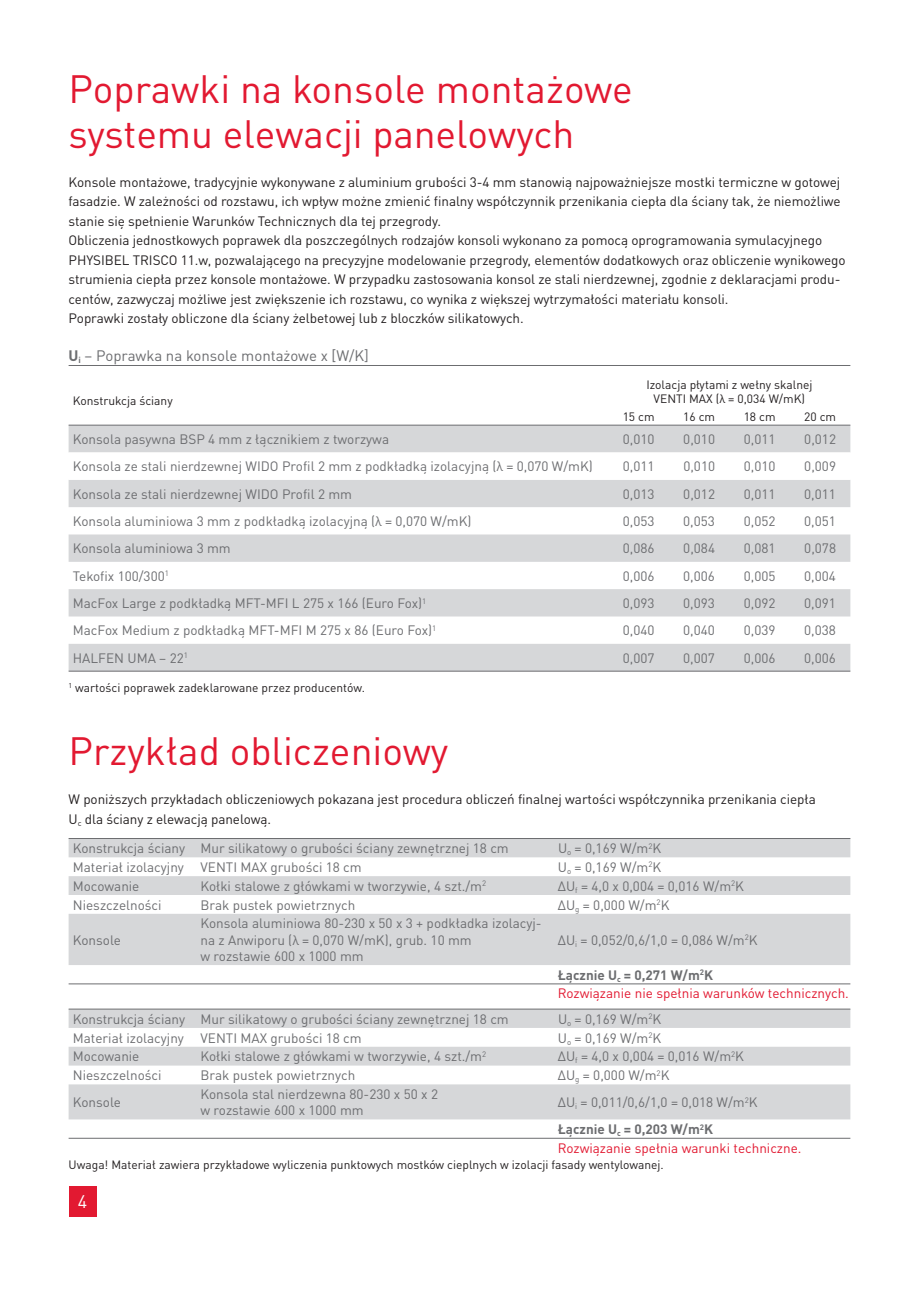
<style>
.page{position:relative;width:919px;height:1289px;background:#fff}
.page>*{position:absolute;margin:0;border:0;box-sizing:border-box;transform-origin:0 0}
.t1{font:39px/45px "DIN Pro";color:#e21931}
.t2{font:18px "DIN Pro";color:#fff}
.t3{font:15px "DIN Pro";color:#6c6d70}
.t4{font:13.5px/16.2px "DIN Pro";color:#6c6d70}
.t5{font:13.5px/19.5px "DIN Pro";letter-spacing:-.005em;color:#231f20}
.t6{font:13.5px/18.8px "DIN Pro";color:#e21931}
.t7{font:12px/14.4px "DIN Pro";color:#231f20;text-align:center}
.s1{font-weight:700}
.s2{font-weight:700;color:#6c6d70}
</style>
<div class="page">
<div style="left:69px;top:1185px;width:27px;height:30px;background:#e21931"></div>
<hr style="left:69px;top:365px;width:781px;height:1px;background:#6c6d70">
<svg style="left:69px;top:426px;width:781px;height:244px;fill:#d6d7d9"></svg>
<svg style="left:69px;top:452px;width:781px;height:28px"></svg>
<hr style="left:69px;top:425px;width:781px;height:1px;background:#6c6d70">
<hr style="left:69px;top:670px;width:781px;height:1px;background:#6c6d70">
<svg style="left:69px;top:839px;width:781px;height:126px;fill:#d6d7d9"></svg>
<hr style="left:69px;top:838px;width:781px;height:1px;background:#6c6d70">
<hr style="left:69px;top:983px;width:781px;height:1px;background:#6c6d70">
<svg style="left:69px;top:1009px;width:781px;height:110px;fill:#d6d7d9"></svg>
<hr style="left:69px;top:1008px;width:781px;height:1px;background:#6c6d70">
<hr style="left:69px;top:1137px;width:781px;height:1px;background:#6c6d70">
<h1 class="t1" style="left:69px;top:71px;width:565px">Poprawki na konsole montażowe systemu elewacji panelowych</h1>
<p class="t5" style="left:69px;top:174px;width:778px">Konsole montażowe, tradycyjnie wykonywane z aluminium grubości 3-4 mm stanowią najpoważniejsze mostki termiczne w gotowej fasadzie. W zależności od rozstawu, ich wpływ możne zmienić finalny współczynnik przenikania ciepła dla ściany tak, że niemożliwe stanie się spełnienie Warunków Technicznych dla tej przegrody.<br>Obliczenia jednostkowych poprawek dla poszczególnych rodzajów konsoli wykonano za pomocą oprogramowania symulacyjnego PHYSIBEL TRISCO 11.w, pozwalającego na precyzyjne modelowanie przegrody, elementów dodatkowych oraz obliczenie wynikowego strumienia ciepła przez konsole montażowe. W przypadku zastosowania konsol ze stali nierdzewnej, zgodnie z deklaracjami produ&shy;centów, zazwyczaj możliwe jest zwiększenie ich rozstawu, co wynika z większej wytrzymałości materiału konsoli.<br>Poprawki zostały obliczone dla ściany żelbetowej lub z bloczków silikatowych.</p>
<p class="t3" style="left:69px;top:350px;width:302px"><span class="s1">U</span><sub>i</sub> – Poprawka na konsole montażowe χ [W/K]</p>
<p class="t7" style="left:73px;top:395px;width:101px">Konstrukcja ściany</p>
<p class="t7" style="left:646px;top:378px;width:168px">Izolacja płytami z wełny skalnej<br>VENTI MAX (λ = 0,034 W/mK)</p>
<p class="t7" style="left:622px;top:411px;width:33px">15 cm</p>
<p class="t7" style="left:683px;top:411px;width:33px">16 cm</p>
<p class="t7" style="left:743px;top:411px;width:33px">18 cm</p>
<p class="t7" style="left:804px;top:411px;width:33px">20 cm</p>
<p class="t4" style="left:73px;top:432px;width:318px">Konsola pasywna BSP 4 mm z łącznikiem z tworzywa</p>
<p class="t4" style="left:622px;top:432px;width:33px">0,010</p>
<p class="t4" style="left:683px;top:432px;width:33px">0,010</p>
<p class="t4" style="left:743px;top:432px;width:33px">0,011</p>
<p class="t4" style="left:804px;top:432px;width:33px">0,012</p>
<p class="t4" style="left:73px;top:460px;width:521px">Konsola ze stali nierdzewnej WIDO Profil 2 mm z podkładką izolacyjną (λ = 0,070 W/mK)</p>
<p class="t4" style="left:622px;top:460px;width:33px">0,011</p>
<p class="t4" style="left:683px;top:460px;width:33px">0,010</p>
<p class="t4" style="left:743px;top:460px;width:33px">0,010</p>
<p class="t4" style="left:804px;top:460px;width:33px">0,009</p>
<p class="t4" style="left:73px;top:487px;width:281px">Konsola ze stali nierdzewnej WIDO Profil 2 mm</p>
<p class="t4" style="left:622px;top:487px;width:33px">0,013</p>
<p class="t4" style="left:683px;top:487px;width:33px">0,012</p>
<p class="t4" style="left:743px;top:487px;width:33px">0,011</p>
<p class="t4" style="left:804px;top:487px;width:33px">0,011</p>
<p class="t4" style="left:73px;top:514px;width:400px">Konsola aluminiowa 3 mm z podkładką izolacyjną (λ = 0,070 W/mK)</p>
<p class="t4" style="left:622px;top:514px;width:33px">0,053</p>
<p class="t4" style="left:683px;top:514px;width:33px">0,053</p>
<p class="t4" style="left:743px;top:514px;width:33px">0,052</p>
<p class="t4" style="left:804px;top:514px;width:33px">0,051</p>
<p class="t4" style="left:73px;top:542px;width:159px">Konsola aluminiowa 3 mm</p>
<p class="t4" style="left:622px;top:542px;width:33px">0,086</p>
<p class="t4" style="left:683px;top:542px;width:33px">0,084</p>
<p class="t4" style="left:743px;top:542px;width:33px">0,081</p>
<p class="t4" style="left:804px;top:542px;width:33px">0,078</p>
<p class="t4" style="left:73px;top:569px;width:97px">Tekofix 100/300<sup>1</sup></p>
<p class="t4" style="left:622px;top:569px;width:33px">0,006</p>
<p class="t4" style="left:683px;top:569px;width:33px">0,006</p>
<p class="t4" style="left:743px;top:569px;width:33px">0,005</p>
<p class="t4" style="left:804px;top:569px;width:33px">0,004</p>
<p class="t4" style="left:73px;top:596px;width:355px">MacFox Large z podkładką MFT-MFI L 275 x 166 (Euro Fox)<sup>1</sup></p>
<p class="t4" style="left:622px;top:596px;width:33px">0,093</p>
<p class="t4" style="left:683px;top:596px;width:33px">0,093</p>
<p class="t4" style="left:743px;top:596px;width:33px">0,092</p>
<p class="t4" style="left:804px;top:596px;width:33px">0,091</p>
<p class="t4" style="left:73px;top:624px;width:365px">MacFox Medium z podkładką MFT-MFI M 275 x 86 (Euro Fox)<sup>1</sup></p>
<p class="t4" style="left:622px;top:624px;width:33px">0,040</p>
<p class="t4" style="left:683px;top:624px;width:33px">0,040</p>
<p class="t4" style="left:743px;top:624px;width:33px">0,039</p>
<p class="t4" style="left:804px;top:624px;width:33px">0,038</p>
<p class="t4" style="left:73px;top:651px;width:116px">HALFEN UMA – 22<sup>1</sup></p>
<p class="t4" style="left:622px;top:651px;width:33px">0,007</p>
<p class="t4" style="left:683px;top:651px;width:33px">0,007</p>
<p class="t4" style="left:743px;top:651px;width:33px">0,006</p>
<p class="t4" style="left:804px;top:651px;width:33px">0,006</p>
<p class="t7" style="left:69px;top:682px;width:298px"><sup>1</sup> wartości poprawek zadeklarowane przez producentów.</p>
<h1 class="t1" style="left:69px;top:733px;width:381px">Przykład obliczeniowy</h1>
<p class="t5" style="left:69px;top:791px;width:748px">W poniższych przykładach obliczeniowych pokazana jest procedura obliczeń finalnej wartości współczynnika przenikania ciepła<br>U<sub>c</sub> dla ściany z elewacją panelową.</p>
<p class="t4" style="left:73px;top:841px;width:437px">Konstrukcja ściany Mur silikatowy o grubości ściany zewnętrznej 18 cm</p>
<p class="t4" style="left:558px;top:841px;width:105px">U<sub>o</sub> = 0,169 W/m<sup>2</sup>K</p>
<p class="t4" style="left:73px;top:860px;width:290px">Materiał izolacyjny VENTI MAX grubości 18 cm</p>
<p class="t4" style="left:558px;top:860px;width:105px">U<sub>o</sub> = 0,169 W/m<sup>2</sup>K</p>
<p class="t4" style="left:73px;top:879px;width:68px">Mocowanie</p>
<p class="t4" style="left:200px;top:879px;width:287px">Kołki stalowe z główkami w tworzywie, 4 szt./m<sup>2</sup></p>
<p class="t4" style="left:558px;top:879px;width:188px">ΔU<sub>f</sub> = 4,0 x 0,004 = 0,016 W/m<sup>2</sup>K</p>
<p class="t4" style="left:73px;top:898px;width:90px">Nieszczelności</p>
<p class="t4" style="left:200px;top:898px;width:156px">Brak pustek powietrznych</p>
<p class="t4" style="left:558px;top:898px;width:113px">ΔU<sub>g</sub> = 0,000 W/m<sup>2</sup>K</p>
<p class="t4" style="left:73px;top:933px;width:50px">Konsole</p>
<p class="t4" style="left:200px;top:917px;width:343px">Konsola aluminiowa 80-230 x 50 x 3 + podkładka izolacyj&shy;na z Anwiporu (λ = 0,070 W/mK), grub. 10 mm<br>w rozstawie 600 x 1000 mm</p>
<p class="t4" style="left:558px;top:933px;width:201px">ΔU<sub>i</sub> = 0,052/0,6/1,0 = 0,086 W/m<sup>2</sup>K</p>
<p class="t6" style="left:558px;top:966px;width:292px"><span class="s2">Łącznie U</span><sub>c</sub> <span class="s2">= 0,271 W/m</span><sup>2</sup><span class="s2">K<br></span>Rozwiązanie nie spełnia warunków technicznych.</p>
<p class="t4" style="left:73px;top:1012px;width:437px">Konstrukcja ściany Mur silikatowy o grubości ściany zewnętrznej 18 cm</p>
<p class="t4" style="left:558px;top:1012px;width:105px">U<sub>o</sub> = 0,169 W/m<sup>2</sup>K</p>
<p class="t4" style="left:73px;top:1031px;width:290px">Materiał izolacyjny VENTI MAX grubości 18 cm</p>
<p class="t4" style="left:558px;top:1031px;width:105px">U<sub>o</sub> = 0,169 W/m<sup>2</sup>K</p>
<p class="t4" style="left:73px;top:1049px;width:68px">Mocowanie</p>
<p class="t4" style="left:200px;top:1049px;width:287px">Kołki stalowe z główkami w tworzywie, 4 szt./m<sup>2</sup></p>
<p class="t4" style="left:558px;top:1049px;width:188px">ΔU<sub>f</sub> = 4,0 x 0,004 = 0,016 W/m<sup>2</sup>K</p>
<p class="t4" style="left:73px;top:1068px;width:90px">Nieszczelności</p>
<p class="t4" style="left:200px;top:1068px;width:156px">Brak pustek powietrznych</p>
<p class="t4" style="left:558px;top:1068px;width:113px">ΔU<sub>g</sub> = 0,000 W/m<sup>2</sup>K</p>
<p class="t4" style="left:73px;top:1095px;width:50px">Konsole</p>
<p class="t4" style="left:200px;top:1087px;width:239px">Konsola stal nierdzewna 80-230 x 50 x 2 w rozstawie 600 x 1000 mm</p>
<p class="t4" style="left:558px;top:1090px;width:201px;line-height:26.8px">ΔU<sub>i</sub> = 0,011/0,6/1,0 = 0,018 W/m<sup>2</sup>K<br><span class="s1">Łącznie U</span><sub>c</sub> <span class="s1">= 0,203 W/m</span><sup>2</sup><span class="s1">K</span></p>
<p class="t6" style="left:558px;top:1140px;width:245px">Rozwiązanie spełnia warunki techniczne.</p>
<p class="t7" style="left:69px;top:1158px;width:596px">Uwaga! Materiał zawiera przykładowe wyliczenia punktowych mostków cieplnych w izolacji fasady wentylowanej.</p>
<h2 class="t2" style="left:78px;top:1195px;width:11px">4</h2>
</div>
